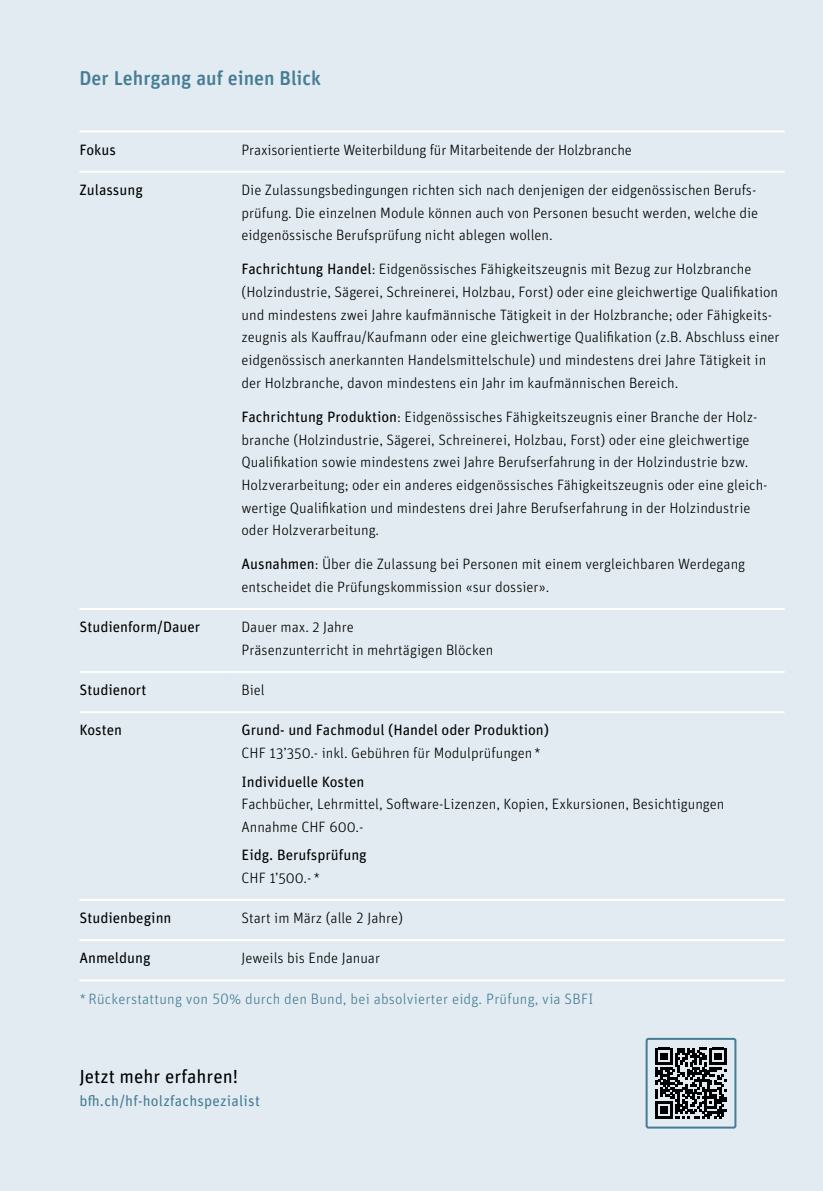
<style>
.page{position:relative;width:823px;height:1191px;background:#fff}
.page>*{position:absolute;margin:0;border:0;box-sizing:border-box;transform-origin:0 0}
.t1{font:500 20px "Unit Rounded Pro";color:#467d95}
.t2{font:19px "Unit Rounded Pro";color:#000}
.t3{font:300 15px/22.6px "Unit Rounded Pro";color:#000}
.t4{font:15px "Unit Rounded Pro";color:#000}
.t5{font:300 15px "Unit Rounded Pro";letter-spacing:.015em;color:#467d95}
.t6{font:15px "Unit Rounded Pro";letter-spacing:.015em;color:#467d95}
.s1{font-weight:400}
</style>
<div class="page">
<div style="left:0;top:0;width:822px;height:1191px;background:#e1ebf1"></div>
<hr style="left:79px;top:130px;width:151px;height:2px;background:#fff">
<hr style="left:230px;top:130px;width:554px;height:2px;background:#fff">
<hr style="left:79px;top:171px;width:151px;height:2px;background:#fff">
<hr style="left:230px;top:171px;width:554px;height:2px;background:#fff">
<hr style="left:79px;top:608px;width:151px;height:2px;background:#fff">
<hr style="left:230px;top:608px;width:554px;height:2px;background:#fff">
<hr style="left:79px;top:671px;width:151px;height:2px;background:#fff">
<hr style="left:230px;top:671px;width:554px;height:2px;background:#fff">
<hr style="left:79px;top:711px;width:151px;height:2px;background:#fff">
<hr style="left:230px;top:711px;width:554px;height:2px;background:#fff">
<hr style="left:79px;top:899px;width:151px;height:2px;background:#fff">
<hr style="left:230px;top:899px;width:554px;height:2px;background:#fff">
<hr style="left:79px;top:939px;width:151px;height:2px;background:#fff">
<hr style="left:230px;top:939px;width:554px;height:2px;background:#fff">
<hr style="left:79px;top:979px;width:151px;height:2px;background:#fff">
<hr style="left:230px;top:979px;width:554px;height:2px;background:#fff">
<svg style="left:655px;top:1047px;width:71px;height:71px"></svg>
<div style="left:645px;top:1037px;width:91px;height:91px;border:2px solid #467d95;border-radius:2px"></div>
<h1 class="t1" style="left:79px;top:64px;width:243px">Der Lehrgang auf einen Blick</h1>
<p class="t4" style="left:79px;top:139px;width:38px">Fokus</p>
<p class="t3" style="left:241px;top:138px;width:391px">Praxisorientierte Weiterbildung für Mitarbeitende der Holzbranche</p>
<p class="t4" style="left:79px;top:179px;width:65px">Zulassung</p>
<p class="t3" style="left:241px;top:178px;width:518px">Die Zulassungsbedingungen richten sich nach denjenigen der eidgenössischen Berufs&shy;prüfung. Die einzelnen Module können auch von Personen besucht werden, welche die eidgenössische Berufsprüfung nicht ablegen wollen.</p>
<p class="t3" style="left:241px;top:257px;width:539px"><span class="s1">Fachrichtung Handel</span>: Eidgenössisches Fähigkeitszeugnis mit Bezug zur Holzbranche (Holzindustrie, Sägerei, Schreinerei, Holzbau, Forst) oder eine gleichwertige Qualifikation und mindestens zwei Jahre kaufmännische Tätigkeit in der Holzbranche; oder Fähigkeits&shy;zeugnis als Kauffrau/Kaufmann oder eine gleichwertige Qualifikation (z.B. Abschluss einer eidgenössisch anerkannten Handelsmittelschule) und mindestens drei Jahre Tätigkeit in der Holzbranche, davon mindestens ein Jahr im kaufmännischen Bereich.</p>
<p class="t3" style="left:241px;top:405px;width:527px"><span class="s1">Fachrichtung Produktion</span>: Eidgenössisches Fähigkeitszeugnis einer Branche der Holz&shy;branche (Holzindustrie, Sägerei, Schreinerei, Holzbau, Forst) oder eine gleichwertige Qualifikation sowie mindestens zwei Jahre Berufserfahrung in der Holzindustrie bzw.<br>Holzverarbeitung; oder ein anderes eidgenössisches Fähigkeitszeugnis oder eine gleich&shy;wertige Qualifikation und mindestens drei Jahre Berufserfahrung in der Holzindustrie oder Holzverarbeitung.</p>
<p class="t3" style="left:241px;top:552px;width:505px"><span class="s1">Ausnahmen</span>: Über die Zulassung bei Personen mit einem vergleichbaren Werdegang entscheidet die Prüfungskommission «sur dossier».</p>
<p class="t4" style="left:79px;top:616px;width:122px">Studienform/Dauer</p>
<p class="t3" style="left:241px;top:615px;width:253px">Dauer max. 2 Jahre<br>Präsenzunterricht in mehrtägigen Blöcken</p>
<p class="t4" style="left:79px;top:679px;width:68px">Studienort</p>
<p class="t3" style="left:241px;top:678px;width:25px">Biel</p>
<p class="t4" style="left:79px;top:720px;width:44px">Kosten</p>
<p class="t4" style="left:241px;top:720px;width:309px">Grund- und Fachmodul (Handel oder Produktion)</p>
<p class="t3" style="left:241px;top:741px;width:301px">CHF 13’350.- inkl. Gebühren für Modulprüfungen*</p>
<p class="t4" style="left:241px;top:771px;width:124px">Individuelle Kosten</p>
<p class="t3" style="left:241px;top:792px;width:484px">Fachbücher, Lehrmittel, Software-Lizenzen, Kopien, Exkursionen, Besichtigungen<br>Annahme CHF 600.-</p>
<p class="t4" style="left:241px;top:844px;width:127px">Eidg. Berufsprüfung</p>
<p class="t3" style="left:241px;top:866px;width:80px">CHF 1’500.- *</p>
<p class="t4" style="left:79px;top:907px;width:93px">Studienbeginn</p>
<p class="t3" style="left:241px;top:906px;width:163px">Start im März (alle 2 Jahre)</p>
<p class="t4" style="left:79px;top:948px;width:73px">Anmeldung</p>
<p class="t3" style="left:241px;top:946px;width:140px">Jeweils bis Ende Januar</p>
<p class="t5" style="left:79px;top:989px;width:515px">* Rückerstattung von 50% durch den Bund, bei absolvierter eidg. Prüfung, via SBFI</p>
<p class="t2" style="left:79px;top:1063px;width:160px">Jetzt mehr erfahren!</p>
<p class="t6" style="left:79px;top:1090px;width:182px">bfh.ch/hf-holzfachspezialist</p>
</div>
